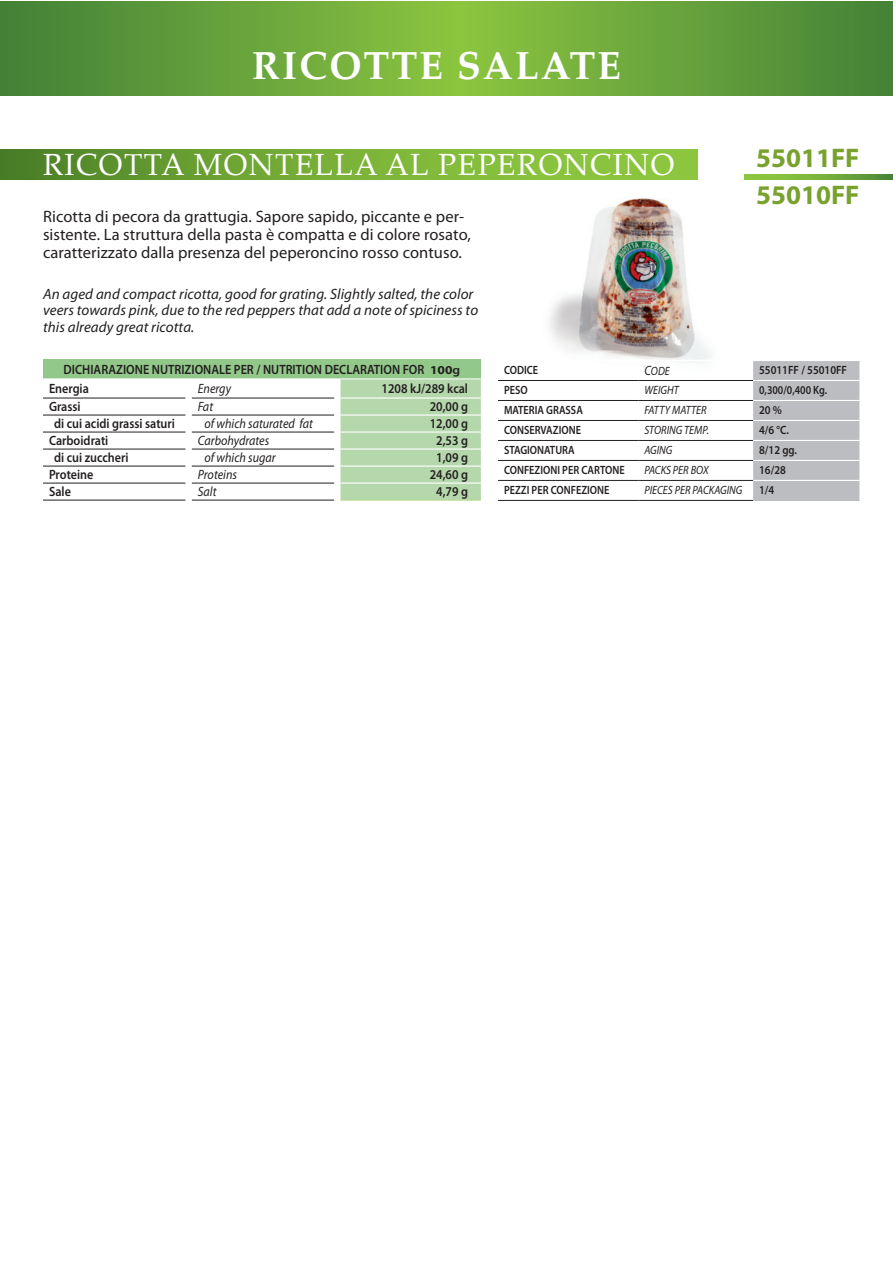
<style>
.page{position:relative;width:893px;height:1263px;background:#fff}
.page>*{position:absolute;margin:0;border:0;box-sizing:border-box;transform-origin:0 0}
.t1{font:700 39px "Palatino";letter-spacing:.05em;color:#fff}
.t2{font:30px "Palatino";letter-spacing:.05em;color:#fff}
.t3{font:700 27px/36.8px "Myriad Pro";color:#78a22d}
.t4{font:16.5px/18px "Myriad Pro";letter-spacing:.005em;color:#231f20}
.t5{font:italic 15px/16.5px "Myriad Pro";letter-spacing:.005em;color:#231f20}
.t6{font:600 13.5px/18.9px "Myriad Pro";color:#231f20;scale:.9 1}
.t7{font:italic 13.5px "Myriad Pro";color:#231f20;scale:.9 1}
.t8{font:600 12px "Myriad Pro";color:#231f20;scale:.86 1}
.t9{font:italic 12px "Myriad Pro";color:#231f20;scale:.88 1}
.t10{font:600 12px "Myriad Pro";color:#231f20;scale:.9 1}
.t11{font:600 12px "Myriad Pro";color:#231f20;scale:.85 1}
.s1{font-weight:700;font-size:12.15px}
.s2{font-size:12.15px}
.s3{font-size:13.5px}
</style>
<div class="page">
<img style="left:536px;top:174px;width:218px;height:189px">
<div style="left:0;top:149px;width:698px;height:30px;background:linear-gradient(to right,#52872a,#97d242)"></div>
<svg style="left:745px;top:175px;width:147px;height:4px"></svg>
<div style="left:43px;top:360px;width:438px;height:19px;background:#92c889"></div>
<hr style="left:43px;top:398px;width:142px;height:1px;background:#231f20">
<hr style="left:192px;top:398px;width:142px;height:1px;background:#231f20">
<hr style="left:43px;top:415px;width:142px;height:1px;background:#231f20">
<hr style="left:192px;top:415px;width:142px;height:1px;background:#231f20">
<hr style="left:43px;top:432px;width:142px;height:1px;background:#231f20">
<hr style="left:192px;top:432px;width:142px;height:1px;background:#231f20">
<hr style="left:43px;top:449px;width:142px;height:1px;background:#231f20">
<hr style="left:192px;top:449px;width:142px;height:1px;background:#231f20">
<hr style="left:43px;top:466px;width:142px;height:1px;background:#231f20">
<hr style="left:192px;top:466px;width:142px;height:1px;background:#231f20">
<hr style="left:43px;top:483px;width:142px;height:1px;background:#231f20">
<hr style="left:192px;top:483px;width:142px;height:1px;background:#231f20">
<hr style="left:43px;top:500px;width:142px;height:1px;background:#231f20">
<hr style="left:192px;top:500px;width:142px;height:1px;background:#231f20">
<hr style="left:43px;top:378px;width:142px;height:1px;background:#fff">
<hr style="left:192px;top:378px;width:142px;height:1px;background:#fff">
<svg style="left:334px;top:378px;width:147px;height:122px;background:#b9d9b0"></svg>
<hr style="left:340px;top:378px;width:141px;height:1px;background:#fff">
<hr style="left:340px;top:397px;width:141px;height:2px;background:#fff">
<hr style="left:340px;top:414px;width:141px;height:2px;background:#fff">
<hr style="left:340px;top:431px;width:141px;height:2px;background:#fff">
<hr style="left:340px;top:448px;width:141px;height:2px;background:#fff">
<hr style="left:340px;top:465px;width:141px;height:2px;background:#fff">
<hr style="left:340px;top:482px;width:141px;height:2px;background:#fff">
<hr style="left:340px;top:499px;width:141px;height:2px;background:#b8d989">
<div style="left:753px;top:361px;width:106px;height:139px;background:#bcbdc0"></div>
<hr style="left:498px;top:380px;width:140px;height:1px;background:#231f20">
<hr style="left:638px;top:380px;width:115px;height:1px;background:#231f20">
<hr style="left:498px;top:400px;width:140px;height:1px;background:#231f20">
<hr style="left:638px;top:400px;width:115px;height:1px;background:#231f20">
<hr style="left:498px;top:420px;width:140px;height:1px;background:#231f20">
<hr style="left:638px;top:420px;width:115px;height:1px;background:#231f20">
<hr style="left:498px;top:440px;width:140px;height:1px;background:#231f20">
<hr style="left:638px;top:440px;width:115px;height:1px;background:#231f20">
<hr style="left:498px;top:460px;width:140px;height:1px;background:#231f20">
<hr style="left:638px;top:460px;width:115px;height:1px;background:#231f20">
<hr style="left:498px;top:480px;width:140px;height:1px;background:#231f20">
<hr style="left:638px;top:480px;width:115px;height:1px;background:#231f20">
<hr style="left:498px;top:500px;width:140px;height:1px;background:#231f20">
<hr style="left:638px;top:500px;width:115px;height:1px;background:#231f20">
<hr style="left:498px;top:360px;width:140px;height:1px;background:#fff">
<hr style="left:638px;top:360px;width:115px;height:1px;background:#fff">
<hr style="left:753px;top:360px;width:106px;height:1px;background:#fff">
<hr style="left:753px;top:380px;width:106px;height:1px;background:#fff">
<hr style="left:753px;top:400px;width:106px;height:1px;background:#fff">
<hr style="left:753px;top:420px;width:106px;height:1px;background:#fff">
<hr style="left:753px;top:440px;width:106px;height:1px;background:#fff">
<hr style="left:753px;top:460px;width:106px;height:1px;background:#fff">
<hr style="left:753px;top:480px;width:106px;height:1px;background:#fff">
<hr style="left:753px;top:500px;width:106px;height:1px;background:#bcbdc0">
<svg style="left:0;top:1px;width:892px;height:95px;background:#67a23b"></svg>
<h1 class="t1" style="left:252px;top:47px;width:371px">RICOTTE SALATE</h1>
<h2 class="t2" style="left:43px;top:150px;width:633px">RICOTTA MONTELLA AL PEPERONCINO</h2>
<p class="t4" style="left:43px;top:207px;width:429px">Ricotta di pecora da grattugia. Sapore sapido, piccante e per&shy;sistente. La struttura della pasta è compatta e di colore rosato, caratterizzato dalla presenza del peperoncino rosso contuso.</p>
<p class="t5" style="left:43px;top:286px;width:437px">An aged and compact ricotta, good for grating. Slightly salted, the color veers towards pink, due to the red peppers that add a note of spiciness to this already great ricotta.</p>
<h3 class="t3" style="left:756px;top:140px;width:105px">55011FF<br>55010FF</h3>
<p class="t6" style="left:49px;top:361px;width:458px;text-indent:15px">DICHIARAZIONE NUTRIZIONALE PER / NUTRITION DECLARATION FOR <span class="s1">100</span><span class="s2">g<br></span>Energia</p>
<p class="t7" style="left:198px;top:381px;width:38px">Energy</p>
<p class="t6" style="left:382px;top:379px;width:98px">1208 kJ/289 kcal</p>
<p class="t6" style="left:49px;top:397px;width:37px">Grassi</p>
<p class="t7" style="left:198px;top:399px;width:18px">Fat</p>
<p class="t6" style="left:430px;top:397px;width:44px">20,00 g</p>
<p class="t6" style="left:54px;top:414px;width:136px">di cui acidi grassi saturi</p>
<p class="t7" style="left:204px;top:416px;width:122px">of which saturated fat</p>
<p class="t6" style="left:430px;top:414px;width:44px">12,00 g</p>
<p class="t6" style="left:49px;top:431px;width:67px">Carboidrati</p>
<p class="t7" style="left:198px;top:433px;width:81px">Carbohydrates</p>
<p class="t6" style="left:436px;top:431px;width:37px">2,53 g</p>
<p class="t6" style="left:54px;top:448px;width:84px">di cui zuccheri</p>
<p class="t7" style="left:204px;top:450px;width:81px">of which sugar</p>
<p class="t6" style="left:436px;top:448px;width:37px">1,09 g</p>
<p class="t6" style="left:49px;top:465px;width:51px">Proteine</p>
<p class="t7" style="left:198px;top:467px;width:45px">Proteins</p>
<p class="t6" style="left:430px;top:465px;width:44px">24,60 g</p>
<p class="t6" style="left:49px;top:482px;width:26px">Sale</p>
<p class="t7" style="left:198px;top:484px;width:22px">Salt</p>
<p class="t6" style="left:436px;top:482px;width:37px">4,79 g</p>
<p class="t8" style="left:504px;top:363px;width:41px">CODICE</p>
<p class="t9" style="left:644px;top:364px;width:30px"><span class="s3">C</span>ODE</p>
<p class="t10" style="left:759px;top:363px;width:99px">55011FF / 55010FF</p>
<p class="t8" style="left:504px;top:383px;width:29px">PESO</p>
<p class="t9" style="left:644px;top:383px;width:41px">WEIGHT</p>
<p class="t11" style="left:759px;top:383px;width:82px">0,300/0,400 Kg.</p>
<p class="t8" style="left:504px;top:403px;width:93px">MATERIA GRASSA</p>
<p class="t9" style="left:644px;top:403px;width:72px">FATTY MATTER</p>
<p class="t10" style="left:759px;top:403px;width:27px">20 %</p>
<p class="t8" style="left:504px;top:423px;width:91px">CONSERVAZIONE</p>
<p class="t9" style="left:644px;top:423px;width:75px">STORING TEMP.</p>
<p class="t10" style="left:759px;top:423px;width:35px">4/6 °C.</p>
<p class="t8" style="left:504px;top:443px;width:84px">STAGIONATURA</p>
<p class="t9" style="left:644px;top:443px;width:33px">AGING</p>
<p class="t10" style="left:759px;top:443px;width:44px">8/12 gg.</p>
<p class="t8" style="left:504px;top:463px;width:142px">CONFEZIONI PER CARTONE</p>
<p class="t9" style="left:644px;top:463px;width:75px">PACKS PER BOX</p>
<p class="t10" style="left:759px;top:463px;width:31px">16/28</p>
<p class="t8" style="left:504px;top:483px;width:124px">PEZZI PER CONFEZIONE</p>
<p class="t9" style="left:644px;top:483px;width:113px">PIECES PER PACKAGING</p>
<p class="t10" style="left:759px;top:483px;width:18px">1/4</p>
</div>
